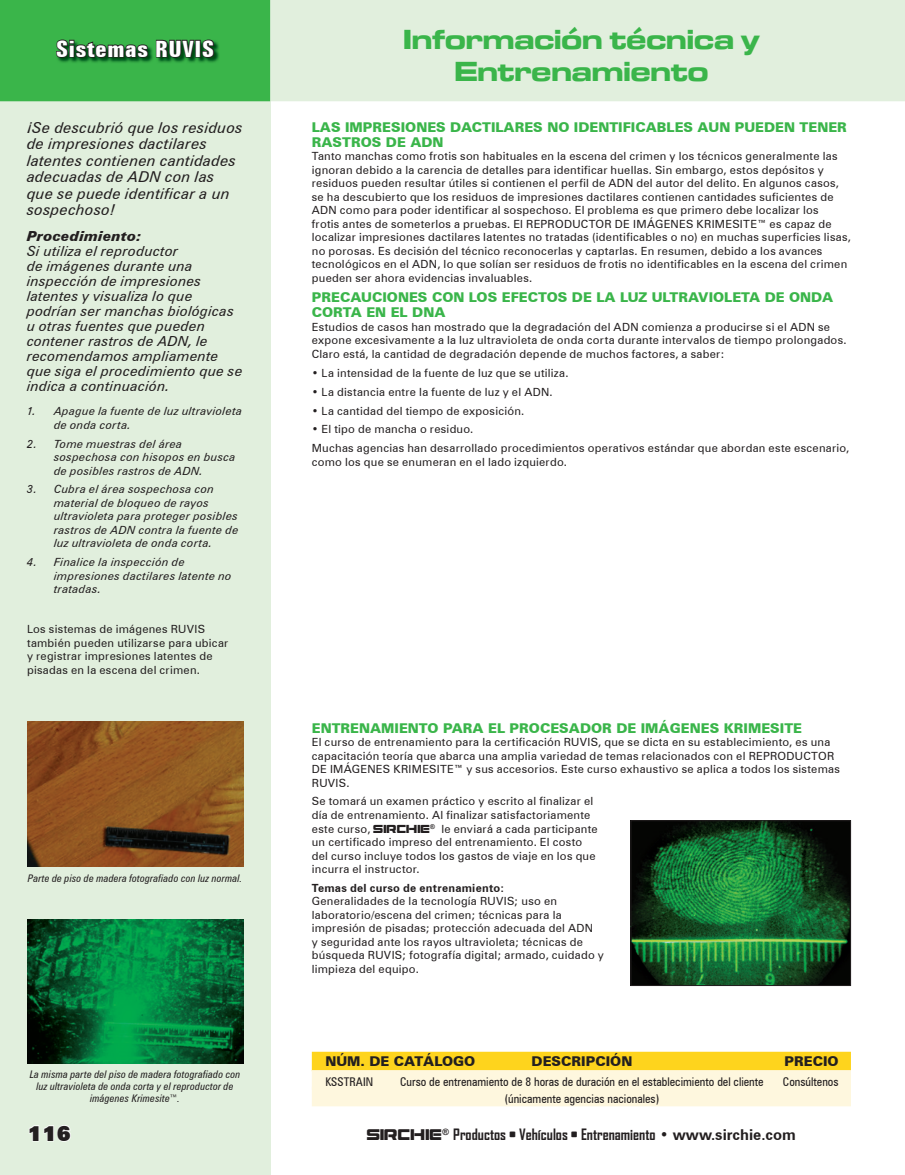
<style>
.page{position:relative;width:905px;height:1175px;background:#fff}
.page>*{position:absolute;margin:0;border:0;box-sizing:border-box;transform-origin:0 0}
.t1{font:28.5px/31.5px "Microgramma D Bold Exte";color:#3ab54a;text-align:center}
.t2{font:700 extra-condensed 22.5px "Zurich BT";letter-spacing:.02em;color:#fff;scale:1.2 1}
.t3{font:900 21px "Zurich BT";color:#231f20}
.t4{font:italic 15px/16.5px "Zurich BT";letter-spacing:.01em;color:#231f20}
.t5{font:700 15px "Agency FB";color:#231f20}
.t6{font:italic 13.8px/15px "Zurich BT";letter-spacing:.01em;color:#231f20}
.t7{font:italic 900 13.8px "Zurich BT";letter-spacing:.01em;color:#231f20}
.t8{font:900 13.5px/15px "Zurich BT";color:#3ab54a}
.t9{font:900 13.5px "Zurich BT";color:#231f20}
.t10{font:condensed 12px "Zurich BT";color:#231f20}
.t11{font:11.25px/13.5px "Zurich BT";letter-spacing:.02em;color:#231f20}
.t12{font:italic 11.25px/13.5px "Zurich BT";letter-spacing:.02em;color:#231f20;scale:.95 1}
.t13{font:italic 11.25px/13.5px "Zurich BT";letter-spacing:.02em;color:#231f20}
.t14{font:700 11.25px "Zurich BT";letter-spacing:.02em;color:#231f20}
.t15{font:italic condensed 10.5px/12px "Zurich BT";letter-spacing:.02em;color:#231f20;text-align:center}
.s1{font-family:"Sirchie";font-weight:700}
.s2{font-family:"Sirchie"}
.s3{font-family:"Zurich BT"}
</style>
<div class="page">
<div style="left:270px;top:0;width:634px;height:101px;background:#e1efdd"></div>
<div style="left:0;top:88px;width:270px;height:1086px;background:#e1efdd"></div>
<svg style="left:29px;top:1125px;width:42px;height:17px"></svg>
<svg style="left:0;top:0;width:270px;height:101px;background:#36a845"></svg>
<div style="left:312px;top:1051px;width:538px;height:20px;background:#fed41d"></div>
<div style="left:312px;top:1070px;width:538px;height:19px;background:#fef7de"></div>
<div style="left:312px;top:1086px;width:538px;height:20px;background:#fef7de"></div>
<img style="left:632px;top:822px;width:216px;height:162px">
<div style="left:630px;top:820px;width:220px;height:166px;border:1px solid #231f20"></div>
<img style="left:27px;top:919px;width:216px;height:144px">
<img style="left:27px;top:722px;width:216px;height:144px">
<h2 class="t2" style="left:56px;top:36px;width:134px">Sistemas RUVIS</h2>
<h3 class="t4" style="left:27px;top:119px;width:217px">¡Se descubrió que los residuos de impresiones dactilares latentes contienen cantidades adecuadas de ADN con las que se puede identificar a un sospechoso!</h3>
<p class="t7" style="left:27px;top:227px;width:116px">Procedimiento:</p>
<p class="t6" style="left:27px;top:243px;width:217px">Si utiliza el reproductor<br>de imágenes durante una inspección de impresiones latentes y visualiza lo que podrían ser manchas biológicas u otras fuentes que pueden contener rastros de ADN, le recomendamos ampliamente que siga el procedimiento que se indica a continuación.</p>
<p class="t13" style="left:54px;top:404px;width:190px;text-indent:-27px">1. Apague la fuente de luz ultravioleta de onda corta.</p>
<p class="t12" style="left:54px;top:436px;width:193px;text-indent:-27px">2. Tome muestras del área sospechosa con hisopos en busca de posibles rastros de ADN.</p>
<p class="t12" style="left:54px;top:482px;width:196px;text-indent:-27px">3. Cubra el área sospechosa con material de bloqueo de rayos ultravioleta para proteger posibles rastros de ADN contra la fuente de luz ultravioleta de onda corta.</p>
<p class="t12" style="left:54px;top:555px;width:189px;text-indent:-27px">4. Finalice la inspección de impresiones dactilares latente no tratadas.</p>
<p class="t11" style="left:27px;top:622px;width:203px">Los sistemas de imágenes RUVIS también pueden utilizarse para ubicar y registrar impresiones latentes de pisadas en la escena del crimen.</p>
<p class="t15" style="left:28px;top:871px;width:216px">Parte de piso de madera fotografiado con luz normal.</p>
<p class="t15" style="left:30px;top:1068px;width:212px">La misma parte del piso de madera fotografiado con luz ultravioleta de onda corta y el reproductor de imágenes Krimesite™.</p>
<h1 class="t1" style="left:403px;top:23px;width:358px">Información técnica y<br>Entrenamiento</h1>
<p class="t8" style="left:312px;top:119px;width:536px">LAS IMPRESIONES DACTILARES NO IDENTIFICABLES AUN PUEDEN TENER<br>RASTROS DE ADN</p>
<p class="t11" style="left:312px;top:149px;width:540px">Tanto manchas como frotis son habituales en la escena del crimen y los técnicos generalmente las ignoran debido a la carencia de detalles para identificar huellas. Sin embargo, estos depósitos y residuos pueden resultar útiles si contienen el perfil de ADN del autor del delito. En algunos casos, se ha descubierto que los residuos de impresiones dactilares contienen cantidades suficientes de ADN como para poder identificar al sospechoso. El problema es que primero debe localizar los<br>frotis antes de someterlos a pruebas. El REPRODUCTOR DE IMÁGENES KRIMESITE™ es capaz de localizar impresiones dactilares latentes no tratadas (identificables o no) en muchas superficies lisas, no porosas. Es decisión del técnico reconocerlas y captarlas. En resumen, debido a los avances tecnológicos en el ADN, lo que solían ser residuos de frotis no identificables en la escena del crimen pueden ser ahora evidencias invaluables.</p>
<p class="t8" style="left:312px;top:290px;width:523px">PRECAUCIONES CON LOS EFECTOS DE LA LUZ ULTRAVIOLETA DE ONDA<br>CORTA EN EL DNA</p>
<p class="t11" style="left:312px;top:319px;width:536px">Estudios de casos han mostrado que la degradación del ADN comienza a producirse si el ADN se expone excesivamente a la luz ultravioleta de onda corta durante intervalos de tiempo prolongados.<br>Claro está, la cantidad de degradación depende de muchos factores, a saber:</p>
<p class="t11" style="left:312px;top:365px;width:258px">• La intensidad de la fuente de luz que se utiliza.</p>
<p class="t11" style="left:312px;top:384px;width:242px">• La distancia entre la fuente de luz y el ADN.</p>
<p class="t11" style="left:312px;top:403px;width:214px">• La cantidad del tiempo de exposición.</p>
<p class="t11" style="left:312px;top:419px;width:539px;line-height:18.9px">• El tipo de mancha o residuo.<br>Muchas agencias han desarrollado procedimientos operativos estándar que abordan este escenario,</p>
<p class="t11" style="left:312px;top:454px;width:257px">como los que se enumeran en el lado izquierdo.</p>
<p class="t8" style="left:312px;top:720px;width:492px">ENTRENAMIENTO PARA EL PROCESADOR DE IMÁGENES KRIMESITE</p>
<p class="t11" style="left:312px;top:734px;width:529px">El curso de entrenamiento para la certificación RUVIS, que se dicta en su establecimiento, es una capacitación teoría que abarca una amplia variedad de temas relacionados con el REPRODUCTOR DE IMÁGENES KRIMESITE™ y sus accesorios. Este curso exhaustivo se aplica a todos los sistemas RUVIS.</p>
<p class="t11" style="left:312px;top:794px;width:287px">Se tomará un examen práctico y escrito al finalizar el día de entrenamiento. Al finalizar satisfactoriamente este curso, <span class="s1">SIRCHIE</span><sup>®</sup> le enviará a cada participante un certificado impreso del entrenamiento. El costo del curso incluye todos los gastos de viaje en los que incurra el instructor.</p>
<p class="t14" style="left:312px;top:881px;width:194px">Temas del curso de entrenamiento:</p>
<p class="t11" style="left:312px;top:894px;width:294px">Generalidades de la tecnología RUVIS; uso en laboratorio/escena del crimen; técnicas para la impresión de pisadas; protección adecuada del ADN<br>y seguridad ante los rayos ultravioleta; técnicas de búsqueda RUVIS; fotografía digital; armado, cuidado y limpieza del equipo.</p>
<p class="t9" style="left:325px;top:1053px;width:151px">NÚM. DE CATÁLOGO</p>
<p class="t9" style="left:531px;top:1053px;width:102px">DESCRIPCIÓN</p>
<p class="t9" style="left:784px;top:1053px;width:56px">PRECIO</p>
<p class="t10" style="left:325px;top:1074px;width:49px">KSSTRAIN</p>
<p class="t10" style="left:400px;top:1074px;width:365px">Curso de entrenamiento de 8 horas de duración en el establecimiento del cliente</p>
<p class="t10" style="left:782px;top:1074px;width:57px">Consúltenos</p>
<p class="t10" style="left:504px;top:1091px;width:156px">(únicamente agencias nacionales)</p>
<h3 class="t3" style="left:27px;top:1120px;width:46px">116</h3>
<h3 class="t5" style="left:367px;top:1125px;width:430px"><span class="s2">SIRCHIE</span><sup>®</sup> Productos • Vehículos • Entrenamiento <span class="s3">• www.sirchie.com</span></h3>
</div>
